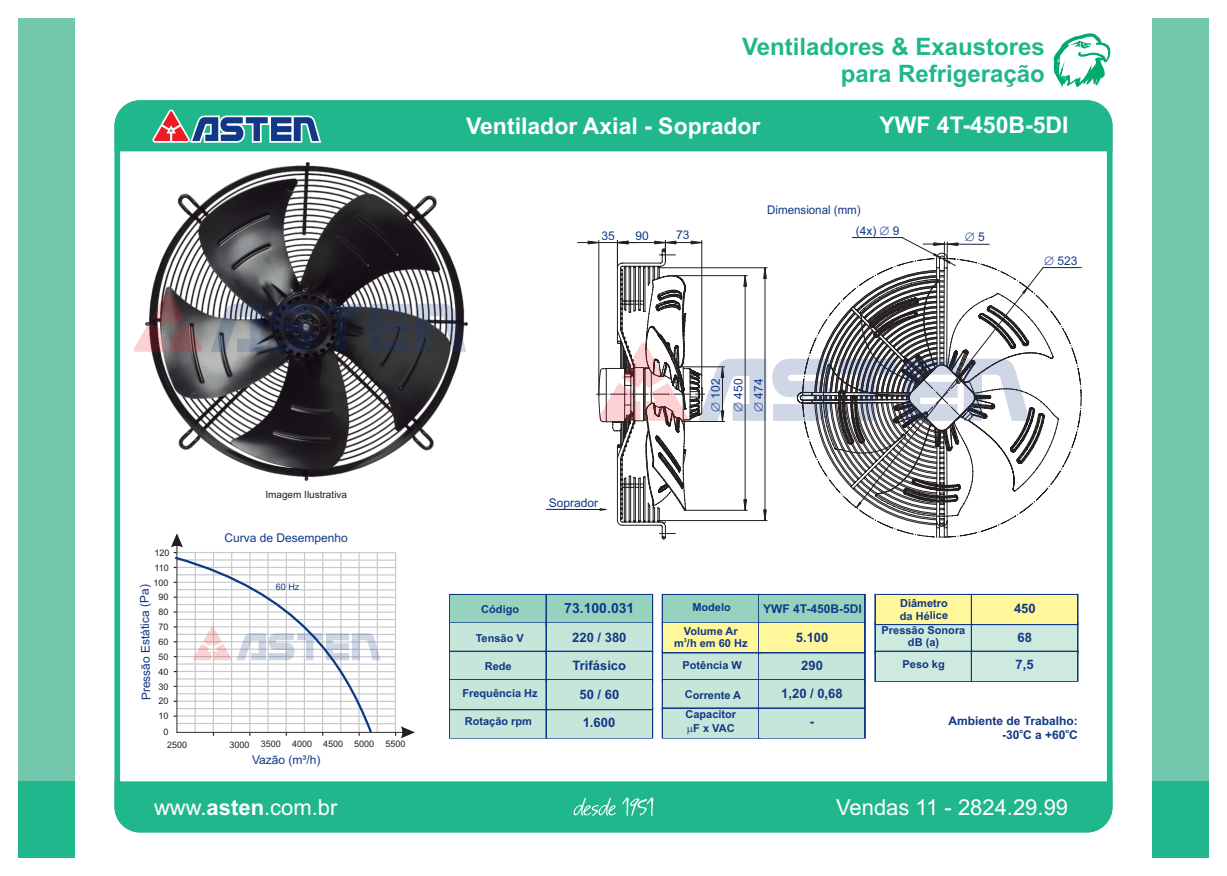
<style>
.page{position:relative;width:1227px;height:876px;background:#fff}
.page>*{position:absolute;margin:0;border:0;box-sizing:border-box;transform-origin:0 0}
.t1{font:700 24px/26.8px "Arial";color:#20b78d;text-align:right}
.t2{font:700 23px "Arial";color:#fff}
.t3{font:22px "Arial";color:#fff}
.t4{font:700 14px "Arial";color:#113885}
.t5{font:700 13px "Arial";color:#113885}
.t6{font:12px "Arial";color:#113885}
.t7{font:700 12px "Arial";color:#113885}
.t8{font:12px "Arial";color:#113885;scale:.96 1}
.t9{font:700 11px/12.2px "Arial";color:#113885;text-align:center}
.t10{font:10px "Arial";color:#231f20}
.t11{font:9px/15.2px "Arial";color:#231f20}
.t12{font:9px "Arial";color:#113885}
.t13{font:700 6px "Arial";color:#113885}
.t14{font:700 5.6px "Arial";color:#113885}
.s1{font-weight:700}
</style>
<div class="page">
<svg style="left:114px;top:100px;width:999px;height:54px"></svg>
<div style="left:117px;top:103px;width:992px;height:45px;background:#20b78d"></div>
<svg style="left:114px;top:778px;width:999px;height:55px"></svg>
<div style="left:117px;top:783px;width:992px;height:46px;background:#20b78d"></div>
<svg style="left:573px;top:797px;width:80px;height:18px"></svg>
<img style="left:146px;top:162px;width:321px;height:318px">
<hr style="left:577px;top:242px;width:62px;height:1px;background:#231f20">
<hr style="left:546px;top:508px;width:60px;height:1px;background:#231f20">
<div style="left:875px;top:623px;width:97px;height:28px;background:#cee9de"></div>
<div style="left:970px;top:622px;width:108px;height:31px;border:3px solid #113885"></div>
<div style="left:972px;top:623px;width:105px;height:28px;background:#cee9de"></div>
<div style="left:450px;top:708px;width:97px;height:28px;background:#c7e6da"></div>
<div style="left:874px;top:593px;width:99px;height:31px;border:3px solid #113885"></div>
<div style="left:875px;top:595px;width:97px;height:28px;background:#fff799"></div>
<div style="left:970px;top:593px;width:108px;height:31px;border:3px solid #113885"></div>
<div style="left:972px;top:595px;width:105px;height:28px;background:#fff799"></div>
<div style="left:875px;top:651px;width:97px;height:29px;background:#cee9de"></div>
<div style="left:970px;top:650px;width:108px;height:31px;border:3px solid #113885"></div>
<div style="left:972px;top:651px;width:105px;height:29px;background:#cee9de"></div>
<div style="left:545px;top:707px;width:108px;height:31px;border:3px solid #113885"></div>
<div style="left:547px;top:708px;width:105px;height:28px;background:#c7e6da"></div>
<div style="left:449px;top:593px;width:99px;height:31px;border:3px solid #113885"></div>
<div style="left:450px;top:595px;width:97px;height:28px;background:#96d3bf"></div>
<div style="left:449px;top:622px;width:99px;height:31px;border:3px solid #113885"></div>
<div style="left:450px;top:623px;width:97px;height:28px;background:#c7e6da"></div>
<div style="left:449px;top:650px;width:99px;height:31px;border:3px solid #113885"></div>
<div style="left:450px;top:651px;width:97px;height:29px;background:#c7e6da"></div>
<div style="left:449px;top:678px;width:99px;height:31px;border:3px solid #113885"></div>
<div style="left:450px;top:680px;width:97px;height:28px;background:#c7e6da"></div>
<div style="left:545px;top:593px;width:108px;height:31px;border:3px solid #113885"></div>
<div style="left:547px;top:595px;width:105px;height:28px;background:#96d3bf"></div>
<div style="left:545px;top:622px;width:108px;height:31px;border:3px solid #113885"></div>
<div style="left:547px;top:623px;width:105px;height:28px;background:#c7e6da"></div>
<div style="left:545px;top:650px;width:108px;height:31px;border:3px solid #113885"></div>
<div style="left:547px;top:651px;width:105px;height:29px;background:#c7e6da"></div>
<div style="left:545px;top:678px;width:108px;height:31px;border:3px solid #113885"></div>
<div style="left:547px;top:680px;width:105px;height:28px;background:#c7e6da"></div>
<div style="left:661px;top:593px;width:100px;height:31px;border:3px solid #113885"></div>
<div style="left:663px;top:595px;width:96px;height:28px;background:#96d3bf"></div>
<div style="left:663px;top:651px;width:96px;height:29px;background:#c7e6da"></div>
<div style="left:758px;top:593px;width:108px;height:31px;border:3px solid #113885"></div>
<div style="left:759px;top:595px;width:105px;height:28px;background:#96d3bf"></div>
<div style="left:758px;top:650px;width:108px;height:31px;border:3px solid #113885"></div>
<div style="left:759px;top:651px;width:105px;height:29px;background:#c7e6da"></div>
<div style="left:661px;top:678px;width:100px;height:31px;border:3px solid #113885"></div>
<div style="left:663px;top:680px;width:96px;height:28px;background:#c7e6da"></div>
<div style="left:663px;top:708px;width:96px;height:28px;background:#c7e6da"></div>
<div style="left:758px;top:678px;width:108px;height:31px;border:3px solid #113885"></div>
<div style="left:759px;top:680px;width:105px;height:28px;background:#c7e6da"></div>
<div style="left:758px;top:707px;width:108px;height:31px;border:3px solid #113885"></div>
<div style="left:759px;top:708px;width:105px;height:28px;background:#c7e6da"></div>
<div style="left:661px;top:622px;width:100px;height:31px;border:3px solid #113885"></div>
<div style="left:663px;top:623px;width:96px;height:28px;background:#fff799"></div>
<div style="left:758px;top:622px;width:108px;height:31px;border:3px solid #113885"></div>
<div style="left:759px;top:623px;width:105px;height:28px;background:#fff799"></div>
<svg style="left:171px;top:533px;width:244px;height:205px"></svg>
<div style="left:18px;top:18px;width:57px;height:839px;background:#72c7ad"></div>
<div style="left:1152px;top:18px;width:57px;height:839px;background:#72c7ad"></div>
<div style="left:18px;top:781px;width:57px;height:76px;background:#20b78d"></div>
<div style="left:1152px;top:781px;width:57px;height:76px;background:#20b78d"></div>
<svg style="left:1053px;top:33px;width:57px;height:68px"></svg>
<svg style="left:133px;top:291px;width:70px;height:60px"></svg>
<svg style="left:211px;top:303px;width:152px;height:48px"></svg>
<svg style="left:370px;top:303px;width:96px;height:48px"></svg>
<svg style="left:173px;top:551px;width:207px;height:184px"></svg>
<svg style="left:152px;top:109px;width:169px;height:34px"></svg>
<svg style="left:587px;top:237px;width:494px;height:303px"></svg>
<h1 class="t1" style="left:742px;top:36px;width:304px">Ventiladores &amp; Exaustores para Refrigeração</h1>
<h2 class="t2" style="left:466px;top:117px;width:296px">Ventilador Axial - Soprador</h2>
<h2 class="t2" style="left:879px;top:116px;width:191px">YWF 4T-450B-5DI</h2>
<p class="t8" style="left:767px;top:205px;width:99px">Dimensional (mm)</p>
<p class="t10" style="left:265px;top:490px;width:83px">Imagem Ilustrativa</p>
<p class="t6" style="left:224px;top:532px;width:125px">Curva de Desempenho</p>
<p class="t11" style="left:154px;top:545px;width:17px">120<br>110</p>
<p class="t11" style="left:159px;top:590px;width:12px">90</p>
<p class="t11" style="left:159px;top:620px;width:12px">70</p>
<p class="t11" style="left:159px;top:649px;width:12px">50</p>
<p class="t11" style="left:159px;top:679px;width:12px">30</p>
<p class="t11" style="left:159px;top:709px;width:12px;text-align:center">10<br>0</p>
<p class="t11" style="left:167px;top:737px;width:22px">2500</p>
<p class="t11" style="left:229px;top:737px;width:53px">3000 3500</p>
<p class="t11" style="left:292px;top:737px;width:115px">4000 4500 5000 5500</p>
<p class="t11" style="left:154px;top:575px;width:17px">100</p>
<p class="t12" style="left:276px;top:583px;width:25px">60 Hz</p>
<p class="t6" style="left:142px;top:700px;width:118px;rotate:-91deg">Pressão Estática (Pa)</p>
<p class="t11" style="left:159px;top:605px;width:12px">80</p>
<p class="t11" style="left:159px;top:634px;width:12px">60</p>
<p class="t11" style="left:158px;top:664px;width:12px">40</p>
<p class="t11" style="left:158px;top:694px;width:12px">20</p>
<p class="t6" style="left:252px;top:754px;width:70px">Vazão (m³/h)</p>
<p class="t6" style="left:601px;top:231px;width:15px">35</p>
<p class="t6" style="left:635px;top:231px;width:15px">90</p>
<p class="t6" style="left:676px;top:230px;width:15px">73</p>
<p class="t6" style="left:856px;top:226px;width:22px">(4x)</p>
<p class="t6" style="left:892px;top:226px;width:8px">9</p>
<p class="t6" style="left:978px;top:232px;width:8px">5</p>
<p class="t6" style="left:1057px;top:256px;width:22px">523</p>
<p class="t6" style="left:733px;top:398px;width:22px;rotate:-90deg">450</p>
<p class="t6" style="left:711px;top:398px;width:22px;rotate:-90deg">102</p>
<p class="t6" style="left:754px;top:398px;width:22px;rotate:-90deg">474</p>
<p class="t6" style="left:549px;top:497px;width:51px">Soprador</p>
<p class="t9" style="left:481px;top:603px;width:39px">Código</p>
<p class="t9" style="left:476px;top:632px;width:50px">Tensão V</p>
<p class="t9" style="left:485px;top:660px;width:28px">Rede</p>
<p class="t4" style="left:564px;top:603px;width:72px">73.100.031</p>
<p class="t5" style="left:572px;top:632px;width:56px">220 / 380</p>
<p class="t5" style="left:572px;top:660px;width:55px">Trifásico</p>
<p class="t9" style="left:692px;top:602px;width:40px">Modelo</p>
<p class="t7" style="left:763px;top:604px;width:100px">YWF 4T-450B-5DI</p>
<p class="t9" style="left:684px;top:625px;width:55px">Volume Ar</p>
<p class="t14" style="left:684px;top:637px;width:5px">3</p>
<p class="t9" style="left:674px;top:637px;width:75px">m /h em 60 Hz</p>
<p class="t5" style="left:796px;top:632px;width:34px">5.100</p>
<p class="t9" style="left:682px;top:660px;width:61px">Potência W</p>
<p class="t5" style="left:801px;top:660px;width:23px">290</p>
<p class="t9" style="left:900px;top:598px;width:50px;text-align:left">Diâmetro da Hélice</p>
<p class="t5" style="left:1014px;top:603px;width:23px">450</p>
<p class="t9" style="left:881px;top:624px;width:85px">Pressão Sonora dB (a)</p>
<p class="t5" style="left:1017px;top:632px;width:16px">68</p>
<p class="t9" style="left:902px;top:658px;width:44px">Peso kg</p>
<p class="t5" style="left:1015px;top:659px;width:20px">7,5</p>
<p class="t9" style="left:462px;top:688px;width:77px">Frequência Hz</p>
<p class="t5" style="left:579px;top:688px;width:41px">50 / 60</p>
<p class="t9" style="left:684px;top:689px;width:58px">Corrente A</p>
<p class="t5" style="left:781px;top:688px;width:63px">1,20 / 0,68</p>
<p class="t9" style="left:465px;top:715px;width:69px">Rotação rpm</p>
<p class="t5" style="left:583px;top:717px;width:34px">1.600</p>
<p class="t9" style="left:685px;top:708px;width:52px;line-height:13.4px">Capacitor<br>F x VAC</p>
<p class="t5" style="left:810px;top:716px;width:6px">-</p>
<p class="t7" style="left:948px;top:716px;width:131px">Ambiente de Trabalho:</p>
<p class="t13" style="left:1019px;top:727px;width:5px">o</p>
<p class="t13" style="left:1065px;top:727px;width:5px">o</p>
<p class="t7" style="left:1002px;top:729px;width:77px">-30 C a +60 C</p>
<h3 class="t3" style="left:154px;top:798px;width:185px">www.<span class="s1">asten</span>.com.br</h3>
<h3 class="t3" style="left:836px;top:798px;width:233px">Vendas 11 - 2824.29.99</h3>
</div>
